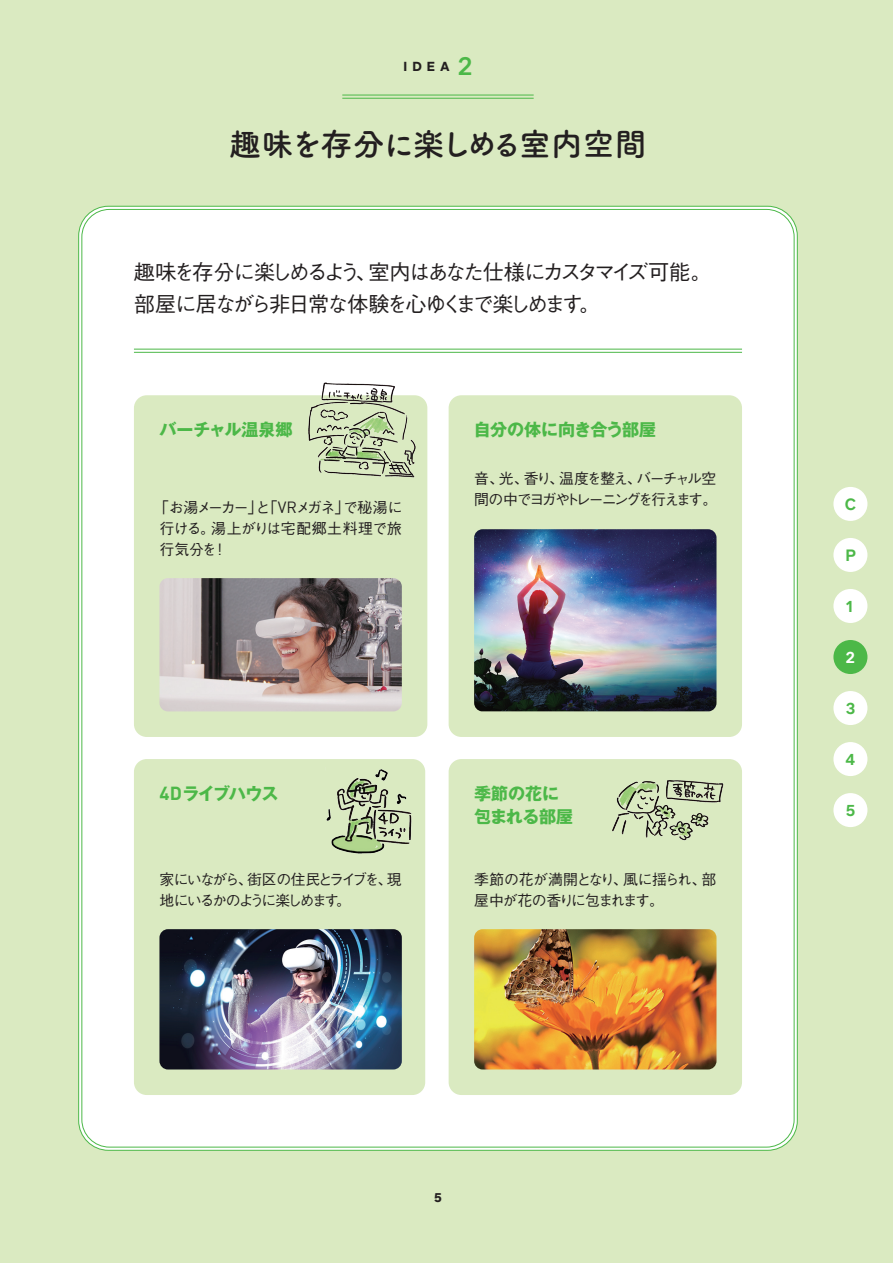
<style>
.page{position:relative;width:893px;height:1263px;background:#daeac1}
.page>*{position:absolute;margin:0;border:0;box-sizing:border-box;transform-origin:0 0}
.t1{font:700 31.95px "Tsuku A Rd Gothic";letter-spacing:-.06em;color:#231f20}
.t2{font:500 21.3px/32px "Gothic BBB Pro";letter-spacing:-.135em;color:#231f20}
.t3{font:700 16.95px/23.4px "Gothic MB101 Pro";letter-spacing:-.01em;color:#4cb848}
.t4{font:600 15.9px "Infra";color:#4cb848}
.t5{font:600 15.9px "Infra";color:#fff}
.t6{font:500 14.85px/21.3px "Gothic BBB Pro";letter-spacing:-.11em;color:#231f20;text-align:justify}
.t7{font:500 14.85px/21.3px "Gothic BBB Pro";letter-spacing:-.14em;color:#231f20}
.t8{font:500 14.85px/21.3px "Gothic BBB Pro";letter-spacing:-.15em;color:#231f20}
.t9{font:500 14.85px/21.3px "Gothic BBB Pro";letter-spacing:-.055em;color:#231f20}
.t10{font:700 12.75px "Infra";color:#231f20}
.s1{font-weight:500;font-size:25.5px;color:#4cb848}
.s2{font-family:"Gothic MB101 Pro";font-weight:400}
.s3{font-family:"DINOT";font-weight:400;font-size:15.9px}
.s4{font-family:"DINOT";font-size:18.6px}
</style>
<div class="page">
<div style="left:833px;top:487px;width:34px;height:34px;background:#fff;border-radius:50%"></div>
<div style="left:833px;top:538px;width:34px;height:34px;background:#fff;border-radius:50%"></div>
<div style="left:833px;top:589px;width:34px;height:34px;background:#fff;border-radius:50%"></div>
<div style="left:833px;top:640px;width:34px;height:34px;background:#4cb848;border-radius:50%"></div>
<div style="left:833px;top:691px;width:34px;height:34px;background:#fff;border-radius:50%"></div>
<div style="left:833px;top:742px;width:34px;height:34px;background:#fff;border-radius:50%"></div>
<div style="left:79px;top:206px;width:718px;height:944px;background:#fff;border-radius:30px"></div>
<div style="left:833px;top:793px;width:34px;height:34px;background:#fff;border-radius:50%"></div>
<div style="left:134px;top:395px;width:293px;height:342px;background:#daeac1;border-radius:13px"></div>
<div style="left:449px;top:395px;width:293px;height:342px;background:#daeac1;border-radius:13px"></div>
<div style="left:134px;top:759px;width:291px;height:336px;background:#daeac1;border-radius:13px"></div>
<div style="left:449px;top:759px;width:293px;height:336px;background:#daeac1;border-radius:13px"></div>
<hr style="left:342px;top:95px;width:192px;height:1px;background:#4cb848">
<hr style="left:342px;top:98px;width:192px;height:1px;background:#4cb848">
<hr style="left:134px;top:349px;width:608px;height:1px;background:#4cb848">
<hr style="left:134px;top:352px;width:608px;height:1px;background:#4cb848">
<img style="left:159px;top:578px;width:243px;height:133px">
<img style="left:474px;top:529px;width:242px;height:182px">
<img style="left:159px;top:929px;width:243px;height:140px">
<img style="left:474px;top:929px;width:242px;height:140px">
<img style="left:306px;top:382px;width:112px;height:96px">
<img style="left:326px;top:769px;width:86px;height:85px">
<img style="left:612px;top:780px;width:112px;height:61px">
<p class="t10" style="left:403px;top:57px;width:71px">IDEA <span class="s1">2</span></p>
<h1 class="t1" style="left:229px;top:119px;width:419px">趣味を存分に楽しめる室内空間</h1>
<p class="t2" style="left:134px;top:254px;width:579px">趣味を存分に楽しめるよう<span class="s2">、</span>室内はあなた仕様にカスタマイズ可能<span class="s2">。</span>部屋に居ながら非日常な体験を心ゆくまで楽しめます<span class="s2">。</span></p>
<p class="t3" style="left:159px;top:415px;width:134px">バーチャル温泉郷</p>
<p class="t6" style="left:159px;top:495px;width:245px;text-indent:-5px"><span class="s2">「</span>お湯メーカー<span class="s2">」</span>と<span class="s2">「</span><span class="s3">VR</span>メガネ<span class="s2">」</span>で秘湯に行ける<span class="s2">。</span>湯上がりは宅配郷土料理で旅行気分を<span class="s3">!</span></p>
<p class="t3" style="left:474px;top:415px;width:184px">自分の体に向き合う部屋</p>
<p class="t7" style="left:474px;top:466px;width:245px">音<span class="s2">、</span>光<span class="s2">、</span>香り<span class="s2">、</span>温度を整え<span class="s2">、</span>バーチャル空間の中でヨガやトレーニングを行えます<span class="s2">。</span></p>
<p class="t3" style="left:159px;top:779px;width:120px"><span class="s4">4D</span>ライブハウス</p>
<p class="t8" style="left:159px;top:867px;width:244px">家にいながら<span class="s2">、</span>街区の住民とライブを<span class="s2">、</span>現地にいるかのように楽しめます<span class="s2">。</span></p>
<p class="t3" style="left:474px;top:779px;width:100px">季節の花に包まれる部屋</p>
<p class="t9" style="left:474px;top:867px;width:244px">季節の花が満開となり<span class="s2">、</span>風に揺られ<span class="s2">、</span>部屋中が花の香りに包まれます<span class="s2">。</span></p>
<p class="t10" style="left:434px;top:1188px;width:9px">5</p>
<p class="t4" style="left:845px;top:492px;width:13px">C</p>
<p class="t4" style="left:845px;top:543px;width:12px">P</p>
<p class="t4" style="left:845px;top:594px;width:9px">1</p>
<p class="t5" style="left:846px;top:645px;width:11px">2</p>
<p class="t4" style="left:846px;top:697px;width:11px">3</p>
<p class="t4" style="left:846px;top:748px;width:11px">4</p>
<p class="t4" style="left:846px;top:799px;width:11px">5</p>
</div>
